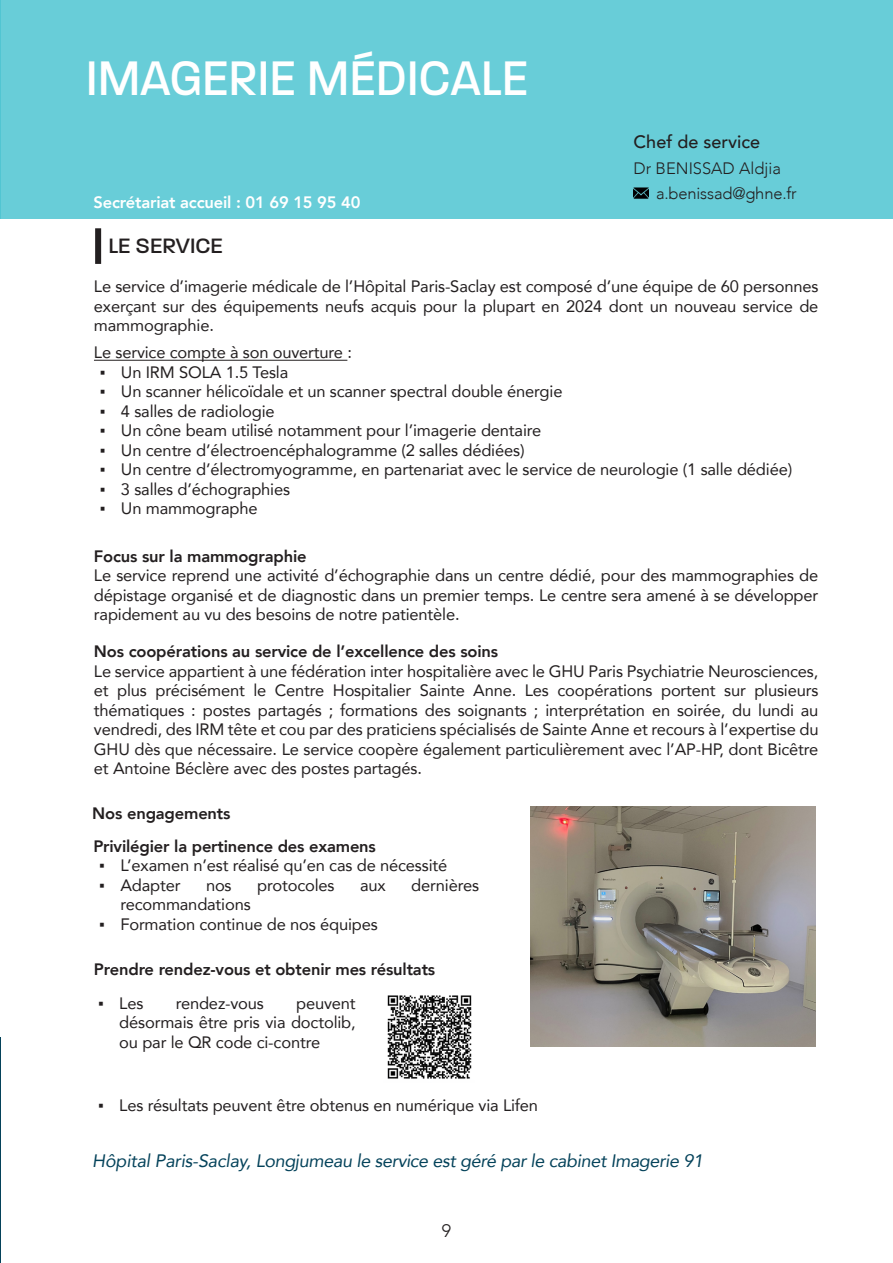
<style>
.page{position:relative;width:893px;height:1263px;background:#fff}
.page>*{position:absolute;margin:0;border:0;box-sizing:border-box;transform-origin:0 0}
.En-tête_de_page_-_Bleu{font:500 52.5px "Paralucent";letter-spacing:.01em;color:#fff;scale:.9 1}
.t1{font:500 22.5px "Paralucent";color:#231f20}
.t2{font:italic 18px "Avenir";letter-spacing:-.02em;color:#04425a}
.t3{font:500 18px "Avenir";color:#231f20}
.t4{font:300 18px "Avenir";color:#231f20}
.t5{font:16.5px/19.5px "Avenir";letter-spacing:-.01em;color:#231f20;text-align:justify}
.t6{font:800 16.5px "Avenir";letter-spacing:-.01em;color:#231f20}
.t7{font:300 16.5px "Avenir";color:#231f20}
.t8{font:800 16.5px "Avenir";letter-spacing:-.01em;color:#fff}
.s1{font-family:"Calibri"}
</style>
<div class="page">
<div style="left:0;top:0;width:893px;height:218px;background:#68cdd8"></div>
<div style="left:95px;top:228px;width:6px;height:36px;background:#231f20"></div>
<img style="left:634px;top:187px;width:14px;height:12px">
<hr style="left:0;top:0;width:1px;height:219px;background:#4dc4d1">
<hr style="left:0;top:1037px;width:1px;height:226px;background:#04425a">
<hr style="left:94px;top:360px;width:253px;height:1px;background:#231f20">
<img style="left:530px;top:806px;width:286px;height:241px">
<img style="left:387px;top:995px;width:85px;height:84px">
<p class="En-tête_de_page_-_Bleu" style="left:86px;top:47px;width:492px">IMAGERIE MÉDICALE</p>
<p class="t8" style="left:94px;top:187px;width:269px">Secrétariat accueil : 01 69 15 95 40</p>
<h2 class="t1" style="left:108px;top:233px;width:116px">LE SERVICE</h2>
<p class="t3" style="left:634px;top:126px;width:128px">Chef de service</p>
<p class="t7" style="left:634px;top:158px;width:149px">Dr BENISSAD Aldjia</p>
<p class="t7" style="left:656px;top:183px;width:142px">a.benissad@ghne.fr</p>
<p class="t5" style="left:94px;top:276px;width:726px">Le service d’imagerie médicale de l’Hôpital Paris-Saclay est composé d’une équipe de 60 personnes exerçant sur des équipements neufs acquis pour la plupart en 2024 dont un nouveau service de mammographie.</p>
<p class="t5" style="left:94px;top:342px;width:259px">Le service compte à son ouverture :</p>
<p class="t5" style="left:100px;top:362px;width:190px"><span class="s1">▪</span> Un IRM SOLA 1.5 Tesla</p>
<p class="t5" style="left:100px;top:381px;width:464px"><span class="s1">▪</span> Un scanner hélicoïdale et un scanner spectral double énergie</p>
<p class="t5" style="left:100px;top:401px;width:176px"><span class="s1">▪</span> 4 salles de radiologie</p>
<p class="t5" style="left:100px;top:420px;width:443px"><span class="s1">▪</span> Un cône beam utilisé notamment pour l’imagerie dentaire</p>
<p class="t5" style="left:100px;top:440px;width:426px"><span class="s1">▪</span> Un centre d’électroencéphalogramme (2 salles dédiées)</p>
<p class="t5" style="left:100px;top:459px;width:694px"><span class="s1">▪</span> Un centre d’électromyogramme, en partenariat avec le service de neurologie (1 salle dédiée)</p>
<p class="t5" style="left:100px;top:479px;width:192px"><span class="s1">▪</span> 3 salles d’échographies</p>
<p class="t5" style="left:100px;top:498px;width:159px"><span class="s1">▪</span> Un mammographe</p>
<p class="t6" style="left:94px;top:541px;width:214px">Focus sur la mammographie</p>
<p class="t5" style="left:94px;top:565px;width:726px">Le service reprend une activité d’échographie dans un centre dédié, pour des mammographies de dépistage organisé et de diagnostic dans un premier temps. Le centre sera amené à se développer rapidement au vu des besoins de notre patientèle.</p>
<p class="t6" style="left:94px;top:636px;width:406px">Nos coopérations au service de l’excellence des soins</p>
<p class="t5" style="left:94px;top:661px;width:726px">Le service appartient à une fédération inter hospitalière avec le GHU Paris Psychiatrie Neurosciences, et plus précisément le Centre Hospitalier Sainte Anne. Les coopérations portent sur plusieurs thématiques : postes partagés ; formations des soignants ; interprétation en soirée, du lundi au vendredi, des IRM tête et cou par des praticiens spécialisés de Sainte Anne et recours à l’expertise du GHU dès que nécessaire. Le service coopère également particulièrement avec l’AP-HP, dont Bicêtre et Antoine Béclère avec des postes partagés.</p>
<p class="t6" style="left:92px;top:798px;width:140px">Nos engagements</p>
<p class="t6" style="left:93px;top:831px;width:284px">Privilégier la pertinence des examens</p>
<p class="t5" style="left:99px;top:855px;width:350px"><span class="s1">▪</span> L’examen n’est réalisé qu’en cas de nécessité</p>
<p class="t5" style="left:99px;top:875px;width:83px"><span class="s1">▪</span> Adapter</p>
<p class="t5" style="left:206px;top:875px;width:27px">nos</p>
<p class="t5" style="left:257px;top:875px;width:79px">protocoles</p>
<p class="t5" style="left:360px;top:875px;width:27px">aux</p>
<p class="t5" style="left:411px;top:875px;width:69px">dernières</p>
<p class="t5" style="left:120px;top:894px;width:132px">recommandations</p>
<p class="t5" style="left:99px;top:914px;width:280px"><span class="s1">▪</span> Formation continue de nos équipes</p>
<p class="t6" style="left:94px;top:954px;width:343px">Prendre rendez-vous et obtenir mes résultats</p>
<p class="t5" style="left:98px;top:993px;width:47px"><span class="s1">▪</span> Les</p>
<p class="t5" style="left:176px;top:993px;width:90px">rendez-vous</p>
<p class="t5" style="left:119px;top:993px;width:238px;text-indent:177px">peuvent désormais être pris via doctolib, ou par le QR code ci-contre</p>
<p class="t5" style="left:98px;top:1095px;width:442px"><span class="s1">▪</span> Les résultats peuvent être obtenus en numérique via Lifen</p>
<p class="t2" style="left:92px;top:1150px;width:612px">Hôpital Paris-Saclay, Longjumeau le service est géré par le cabinet Imagerie 91</p>
<p class="t4" style="left:442px;top:1220px;width:11px">9</p>
</div>
